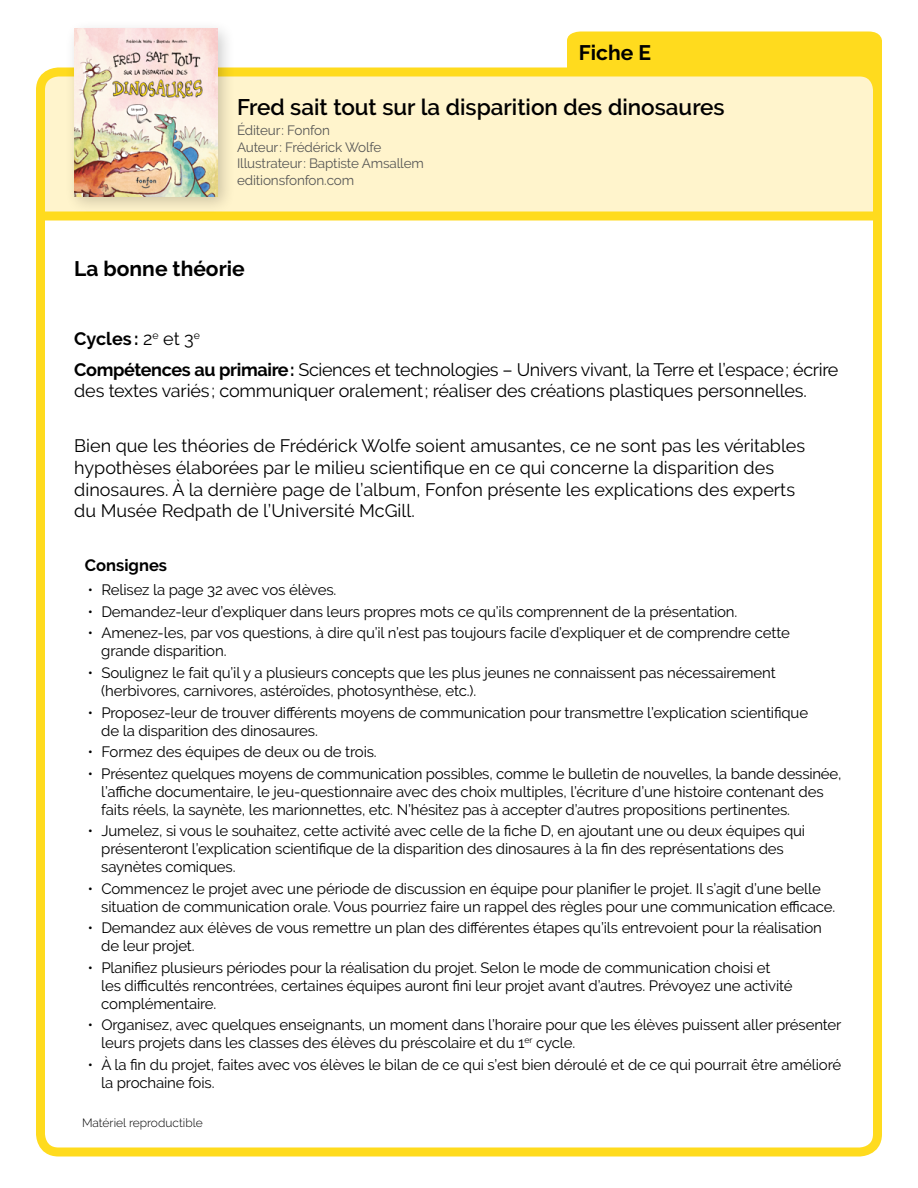
<style>
.page{position:relative;width:918px;height:1188px;background:#fff}
.page>*{position:absolute;margin:0;border:0;box-sizing:border-box;transform-origin:0 0}
.t1{font:600 22.5px "Raleway";color:#000}
.t2{font:700 21px "Raleway";color:#000}
.t3{font:18px/21.6px "Raleway";color:#000}
.t4{font:18px/30.5px "Raleway";letter-spacing:-.02em;color:#000}
.t5{font:700 16.5px "Raleway";color:#000}
.t6{font:15px/18px "Raleway";letter-spacing:-.01em;color:#000}
.t7{font:13.5px/16.5px "Raleway";letter-spacing:-.01em;color:#575756}
.t8{font:300 12px "Raleway";color:#000}
.s1{font-weight:700}
</style>
<div class="page">
<div style="left:44px;top:75px;width:830px;height:144px;background:#fff4cc"></div>
<div style="left:40px;top:212px;width:838px;height:8px;background:#ffdb1e"></div>
<svg style="left:567px;top:32px;width:315px;height:53px"></svg>
<div style="left:36px;top:68px;width:846px;height:1088px;border:9px solid #ffdb1e;border-radius:18px"></div>
<div style="left:65px;top:19px;width:171px;height:196px;background:#000;opacity:.2"></div>
<img style="left:74px;top:29px;width:144px;height:167px">
<h2 class="t2" style="left:579px;top:40px;width:74px">Fiche E</h2>
<h1 class="t1" style="left:237px;top:94px;width:489px">Fred sait tout sur la disparition des dinosaures</h1>
<p class="t7" style="left:237px;top:122px;width:189px">Éditeur: Fonfon<br>Auteur: Frédérick Wolfe<br>Illustrateur: Baptiste Amsallem editionsfonfon.com</p>
<h2 class="t2" style="left:74px;top:257px;width:172px">La bonne théorie</h2>
<p class="t4" style="left:74px;top:323px;width:766px"><span class="s1">Cycles :</span> 2<sup>e</sup> et 3<sup>e<br></sup><span class="s1">Compétences au primaire:</span> Sciences et technologies – Univers vivant, la Terre et l’espace; écrire</p>
<p class="t3" style="left:74px;top:380px;width:734px">des textes variés; communiquer oralement; réaliser des créations plastiques personnelles.</p>
<p class="t3" style="left:74px;top:435px;width:733px">Bien que les théories de Frédérick Wolfe soient amusantes, ce ne sont pas les véritables hypothèses élaborées par le milieu scientifique en ce qui concerne la disparition des dinosaures. À la dernière page de l’album, Fonfon présente les explications des experts du Musée Redpath de l’Université McGill.</p>
<p class="t5" style="left:85px;top:555px;width:84px">Consignes</p>
<p class="t6" style="left:88px;top:581px;width:250px">• Relisez la page 32 avec vos élèves.</p>
<p class="t6" style="left:88px;top:603px;width:651px">• Demandez-leur d’expliquer dans leurs propres mots ce qu’ils comprennent de la présentation.</p>
<p class="t6" style="left:101px;top:624px;width:690px;text-indent:-13px">• Amenez-les, par vos questions, à dire qu’il n’est pas toujours facile d’expliquer et de comprendre cette grande disparition.</p>
<p class="t6" style="left:101px;top:664px;width:676px;text-indent:-14px">• Soulignez le fait qu’il y a plusieurs concepts que les plus jeunes ne connaissent pas nécessairement (herbivores, carnivores, astéroïdes, photosynthèse, etc.).</p>
<p class="t6" style="left:101px;top:703px;width:708px;text-indent:-13px">• Proposez-leur de trouver différents moyens de communication pour transmettre l’explication scientifique de la disparition des dinosaures.</p>
<p class="t6" style="left:88px;top:743px;width:291px">• Formez des équipes de deux ou de trois.</p>
<p class="t6" style="left:101px;top:764px;width:742px;text-indent:-14px">• Présentez quelques moyens de communication possibles, comme le bulletin de nouvelles, la bande dessinée, l’affiche documentaire, le jeu-questionnaire avec des choix multiples, l’écriture d’une histoire contenant des faits réels, la saynète, les marionnettes, etc. N’hésitez pas à accepter d’autres propositions pertinentes.</p>
<p class="t6" style="left:101px;top:822px;width:705px;text-indent:-14px">• Jumelez, si vous le souhaitez, cette activité avec celle de la fiche D, en ajoutant une ou deux équipes qui présenteront l’explication scientifique de la disparition des dinosaures à la fin des représentations des saynètes comiques.</p>
<p class="t6" style="left:101px;top:879px;width:736px;text-indent:-14px">• Commencez le projet avec une période de discussion en équipe pour planifier le projet. Il s’agit d’une belle situation de communication orale. Vous pourriez faire un rappel des règles pour une communication efficace.</p>
<p class="t6" style="left:101px;top:919px;width:722px;text-indent:-13px">• Demandez aux élèves de vous remettre un plan des différentes étapes qu’ils entrevoient pour la réalisation de leur projet.</p>
<p class="t6" style="left:101px;top:958px;width:693px;text-indent:-14px">• Planifiez plusieurs périodes pour la réalisation du projet. Selon le mode de communication choisi et les difficultés rencontrées, certaines équipes auront fini leur projet avant d’autres. Prévoyez une activité complémentaire.</p>
<p class="t6" style="left:101px;top:1016px;width:742px;text-indent:-14px">• Organisez, avec quelques enseignants, un moment dans l’horaire pour que les élèves puissent aller présenter leurs projets dans les classes des élèves du préscolaire et du 1<sup>er</sup> cycle.</p>
<p class="t6" style="left:101px;top:1055px;width:741px;text-indent:-14px">• À la fin du projet, faites avec vos élèves le bilan de ce qui s’est bien déroulé et de ce qui pourrait être amélioré la prochaine fois.</p>
<p class="t8" style="left:82px;top:1116px;width:122px">Matériel reproductible</p>
</div>
